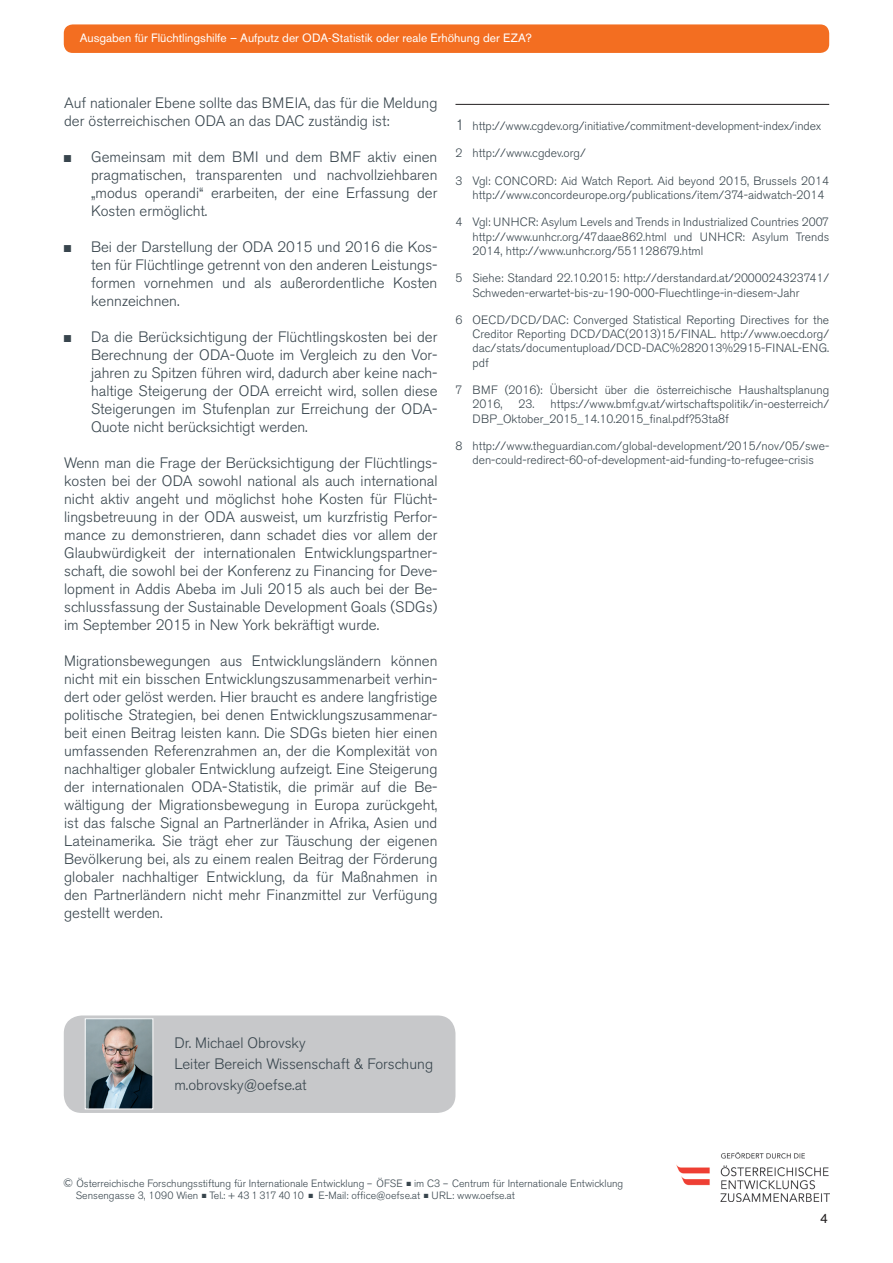
<style>
.page{position:relative;width:893px;height:1263px;background:#fff}
.page>*{position:absolute;margin:0;border:0;box-sizing:border-box;transform-origin:0 0}
.t1{font:300 15px/18px "Akzidenz Grotesk BE";color:#38454d;text-align:justify}
.t2{font:13.5px "Akzidenz Grotesk BE";color:#231f20}
.t3{font:300 12px/14.4px "Akzidenz Grotesk BE";color:#38454d}
.t4{font:12px "Akzidenz Grotesk BE";color:#fff}
.t5{font:300 10.5px/12px "Akzidenz Grotesk BE";color:#38454d}
.s1{font-family:"Arial Narrow";font-weight:400}
.s2{font-size:15px}
.s3{font-size:12px}
.s4{font-family:"Signa Column"}
.s5{font-family:"Arial";font-weight:400;font-size:9px}
</style>
<div class="page">
<div style="left:64px;top:24px;width:765px;height:29px;background:#f36e21;border-radius:9px"></div>
<hr style="left:455px;top:104px;width:374px;height:1px;background:#231f20">
<img style="left:676px;top:1152px;width:153px;height:49px">
<div style="left:64px;top:1015px;width:391px;height:98px;background:#c7c8ca;border-radius:18px"></div>
<img style="left:87px;top:1020px;width:64px;height:87px">
<div style="left:85px;top:1018px;width:68px;height:91px;border:1px solid #fff"></div>
<p class="t4" style="left:80px;top:31px;width:454px">Ausgaben für Flüchtlingshilfe – Aufputz der ODA-Statistik oder reale Erhöhung der EZA?</p>
<p class="t1" style="left:64px;top:94px;width:375px">Auf nationaler Ebene sollte das BMEIA, das für die Meldung der österreichischen ODA an das DAC zuständig ist:</p>
<p class="t1" style="left:91px;top:148px;width:348px;text-indent:-27px"><span class="s1">■</span> Gemeinsam mit dem BMI und dem BMF aktiv einen pragmatischen, transparenten und nachvollziehbaren „modus operandi“ erarbeiten, der eine Erfassung der Kosten ermöglicht.</p>
<p class="t1" style="left:91px;top:238px;width:348px;text-indent:-27px"><span class="s1">■</span> Bei der Darstellung der ODA 2015 und 2016 die Kos&shy;ten für Flüchtlinge getrennt von den anderen Leistungs&shy;formen vornehmen und als außerordentliche Kosten kennzeichnen.</p>
<p class="t1" style="left:91px;top:328px;width:348px;text-indent:-27px"><span class="s1">■</span> Da die Berücksichtigung der Flüchtlingskosten bei der Berechnung der ODA-Quote im Vergleich zu den Vor&shy;jahren zu Spitzen führen wird, dadurch aber keine nach&shy;haltige Steigerung der ODA erreicht wird, sollen diese Steigerungen im Stufenplan zur Erreichung der ODA-Quote nicht berücksichtigt werden.</p>
<p class="t1" style="left:64px;top:454px;width:375px">Wenn man die Frage der Berücksichtigung der Flüchtlings&shy;kosten bei der ODA sowohl national als auch international nicht aktiv angeht und möglichst hohe Kosten für Flücht&shy;lingsbetreuung in der ODA ausweist, um kurzfristig Perfor&shy;mance zu demonstrieren, dann schadet dies vor allem der Glaubwürdigkeit der internationalen Entwicklungspartner&shy;schaft, die sowohl bei der Konferenz zu Financing for Deve&shy;lopment in Addis Abeba im Juli 2015 als auch bei der Be&shy;schlussfassung der Sustainable Development Goals (SDGs) im September 2015 in New York bekräftigt wurde.</p>
<p class="t1" style="left:64px;top:652px;width:375px">Migrationsbewegungen aus Entwicklungsländern können nicht mit ein bisschen Entwicklungszusammenarbeit verhin&shy;dert oder gelöst werden. Hier braucht es andere langfristige politische Strategien, bei denen Entwicklungszusammenar&shy;beit einen Beitrag leisten kann. Die SDGs bieten hier einen umfassenden Referenzrahmen an, der die Komplexität von nachhaltiger globaler Entwicklung aufzeigt. Eine Steigerung der internationalen ODA-Statistik, die primär auf die Be&shy;wältigung der Migrationsbewegung in Europa zurückgeht, ist das falsche Signal an Partnerländer in Afrika, Asien und Lateinamerika. Sie trägt eher zur Täuschung der eigenen Bevölkerung bei, als zu einem realen Beitrag der Förderung globaler nachhaltiger Entwicklung, da für Maßnahmen in den Partnerländern nicht mehr Finanzmittel zur Verfügung gestellt werden.</p>
<p class="t3" style="left:455px;top:119px;width:367px"><span class="s2">1</span> http://www.cgdev.org/initiative/commitment-development-index/index</p>
<p class="t3" style="left:455px;top:146px;width:132px">2 http://www.cgdev.org/</p>
<p class="t3" style="left:472px;top:173px;width:358px;text-indent:-17px">3 Vgl: CONCORD: Aid Watch Report. Aid beyond 2015, Brussels 2014 http://www.concordeurope.org/publications/item/374-aidwatch-2014</p>
<p class="t3" style="left:472px;top:215px;width:358px;text-align:justify;text-indent:-17px">4 Vgl: UNHCR: Asylum Levels and Trends in Industrialized Countries 2007 http://www.unhcr.org/47daae862.html und UNHCR: Asylum Trends 2014, http://www.unhcr.org/551128679.html</p>
<p class="t3" style="left:472px;top:271px;width:358px;text-indent:-17px">5 Siehe: Standard 22.10.2015: http://derstandard.at/2000024323741/<br>Schweden-erwartet-bis-zu-190-000-Fluechtlinge-in-diesem-Jahr</p>
<p class="t3" style="left:472px;top:313px;width:358px;text-align:justify;text-indent:-17px">6 OECD/DCD/DAC: Converged Statistical Reporting Directives for the Creditor Reporting DCD/DAC(2013)15/FINAL. http://www.oecd.org/ dac/stats/documentupload/DCD-DAC%282013%2915-FINAL-ENG. pdf</p>
<p class="t3" style="left:472px;top:383px;width:358px;text-indent:-17px">7 BMF (2016): Übersicht über die österreichische Haushaltsplanung<br>2016,</p>
<p class="t3" style="left:472px;top:397px;width:358px;text-indent:46px">23. https://www.bmf.gv.at/wirtschaftspolitik/in-oesterreich/<br>DBP_Oktober_2015_14.10.2015_final.pdf?53ta8f</p>
<p class="t3" style="left:455px;top:439px;width:375px;text-align:center">8 http://www.theguardian.com/global-development/2015/nov/05/swe&shy;den-could-redirect-60-of-development-aid-funding-to-refugee-crisis</p>
<p class="t1" style="left:174px;top:1033px;width:260px;line-height:21px;text-align:left">Dr. Michael Obrovsky<br>Leiter Bereich Wissenschaft &amp; Forschung m.obrovsky@oefse.at</p>
<p class="t5" style="left:76px;top:1178px;width:549px;text-indent:-13px"><span class="s3">©</span> Österreichische Forschungsstiftung für Internationale Entwicklung <span class="s4">–</span> ÖFSE <span class="s5">■</span> im C3 <span class="s4">–</span> Centrum für Internationale Entwicklung<br>Sensengasse 3, 1090 Wien <span class="s5">■</span> Tel.: + 43 1 317 40 10 <span class="s5">■</span> E-Mail: office@oefse.at <span class="s5">■</span> URL: www.oefse.at</p>
<p class="t2" style="left:820px;top:1210px;width:9px">4</p>
</div>
